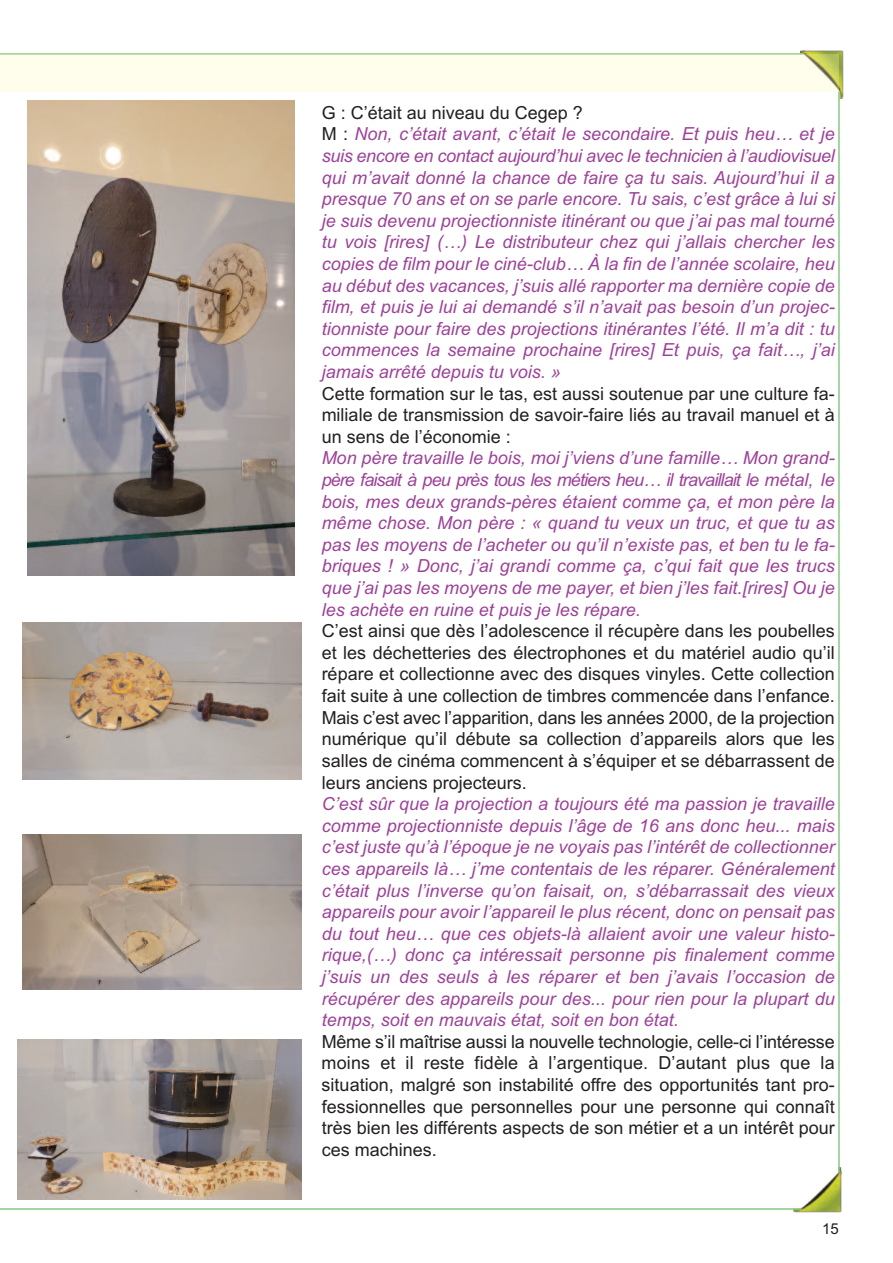
<style>
.page{position:relative;width:893px;height:1263px;background:#fff}
.page>*{position:absolute;margin:0;border:0;box-sizing:border-box;transform-origin:0 0}
.t1{font:italic 18px/21.6px "Arial";color:#9d4298;text-align:justify}
.t2{font:18px/21.6px "Arial";color:#231f20;text-align:justify}
.t3{font:15px "Arial";color:#231f20}
.s1{font-style:normal;color:#231f20}
</style>
<div class="page">
<img style="left:800px;top:50px;width:44px;height:48px">
<img style="left:793px;top:1168px;width:49px;height:45px">
<hr style="left:838px;top:91px;width:2px;height:1081px;background:#88c984">
<hr style="left:0;top:53px;width:804px;height:2px;background:#88c984">
<hr style="left:0;top:1208px;width:801px;height:2px;background:#88c984">
<div style="left:0;top:54px;width:839px;height:37px;background:#fffdec"></div>
<img style="left:27px;top:100px;width:268px;height:476px">
<img style="left:18px;top:1040px;width:283px;height:159px">
<img style="left:22px;top:623px;width:279px;height:157px">
<img style="left:22px;top:834px;width:279px;height:155px">
<p class="t1" style="left:322px;top:102px;width:515px;text-align:left"><span class="s1">G : C’était au niveau du Cegep ?<br>M :</span> Non, c’était avant, c’était le secondaire. Et puis heu… et je suis encore en contact aujourd’hui avec le technicien à l’audiovisuel qui m’avait donné la chance de faire ça tu sais. Aujourd’hui il a presque 70 ans et on se parle encore. Tu sais, c’est grâce à lui si je suis devenu projectionniste itinérant ou que j’ai pas mal tourné tu vois [rires] (…) Le distributeur chez qui j’allais chercher les copies de film pour le ciné-club… À la fin de l’année scolaire, heu au début des vacances, j’suis allé rapporter ma dernière copie de film, et puis je lui ai demandé s’il n’avait pas besoin d’un projec&shy;tionniste pour faire des projections itinérantes l’été. Il m’a dit : tu commences la semaine prochaine [rires] Et puis, ça fait…, j’ai jamais arrêté depuis tu vois. »</p>
<p class="t2" style="left:322px;top:383px;width:515px">Cette formation sur le tas, est aussi soutenue par une culture fa&shy;miliale de transmission de savoir-faire liés au travail manuel et à un sens de l’économie :</p>
<p class="t1" style="left:322px;top:447px;width:515px">Mon père travaille le bois, moi j’viens d’une famille… Mon grand&shy;père faisait à peu près tous les métiers heu… il travaillait le métal, le bois, mes deux grands-pères étaient comme ça, et mon père la même chose. Mon père : « quand tu veux un truc, et que tu as pas les moyens de l’acheter ou qu’il n’existe pas, et ben tu le fa&shy;briques ! » Donc, j’ai grandi comme ça, c’qui fait que les trucs que j’ai pas les moyens de me payer, et bien j’les fait.[rires] Ou je les achète en ruine et puis je les répare.</p>
<p class="t2" style="left:322px;top:620px;width:515px">C’est ainsi que dès l’adolescence il récupère dans les poubelles et les déchetteries des électrophones et du matériel audio qu’il répare et collectionne avec des disques vinyles. Cette collection fait suite à une collection de timbres commencée dans l’enfance.<br>Mais c’est avec l’apparition, dans les années 2000, de la projection numérique qu’il débute sa collection d’appareils alors que les salles de cinéma commencent à s’équiper et se débarrassent de leurs anciens projecteurs.</p>
<p class="t1" style="left:322px;top:793px;width:515px">C’est sûr que la projection a toujours été ma passion je travaille comme projectionniste depuis l’âge de 16 ans donc heu... mais c’est juste qu’à l’époque je ne voyais pas l’intérêt de collectionner ces appareils là… j’me contentais de les réparer. Généralement c’était plus l’inverse qu’on faisait, on, s’débarrassait des vieux appareils pour avoir l’appareil le plus récent, donc on pensait pas du tout heu… que ces objets-là allaient avoir une valeur histo&shy;rique,(…) donc ça intéressait personne pis finalement comme j’suis un des seuls à les réparer et ben j’avais l’occasion de récupérer des appareils pour des... pour rien pour la plupart du temps, soit en mauvais état, soit en bon état.</p>
<p class="t2" style="left:322px;top:1031px;width:515px">Même s’il maîtrise aussi la nouvelle technologie, celle-ci l’intéresse moins et il reste fidèle à l’argentique. D’autant plus que la situation, malgré son instabilité offre des opportunités tant pro&shy;fessionnelles que personnelles pour une personne qui connaît très bien les différents aspects de son métier et a un intérêt pour ces machines.</p>
<p class="t3" style="left:822px;top:1220px;width:18px">15</p>
</div>
